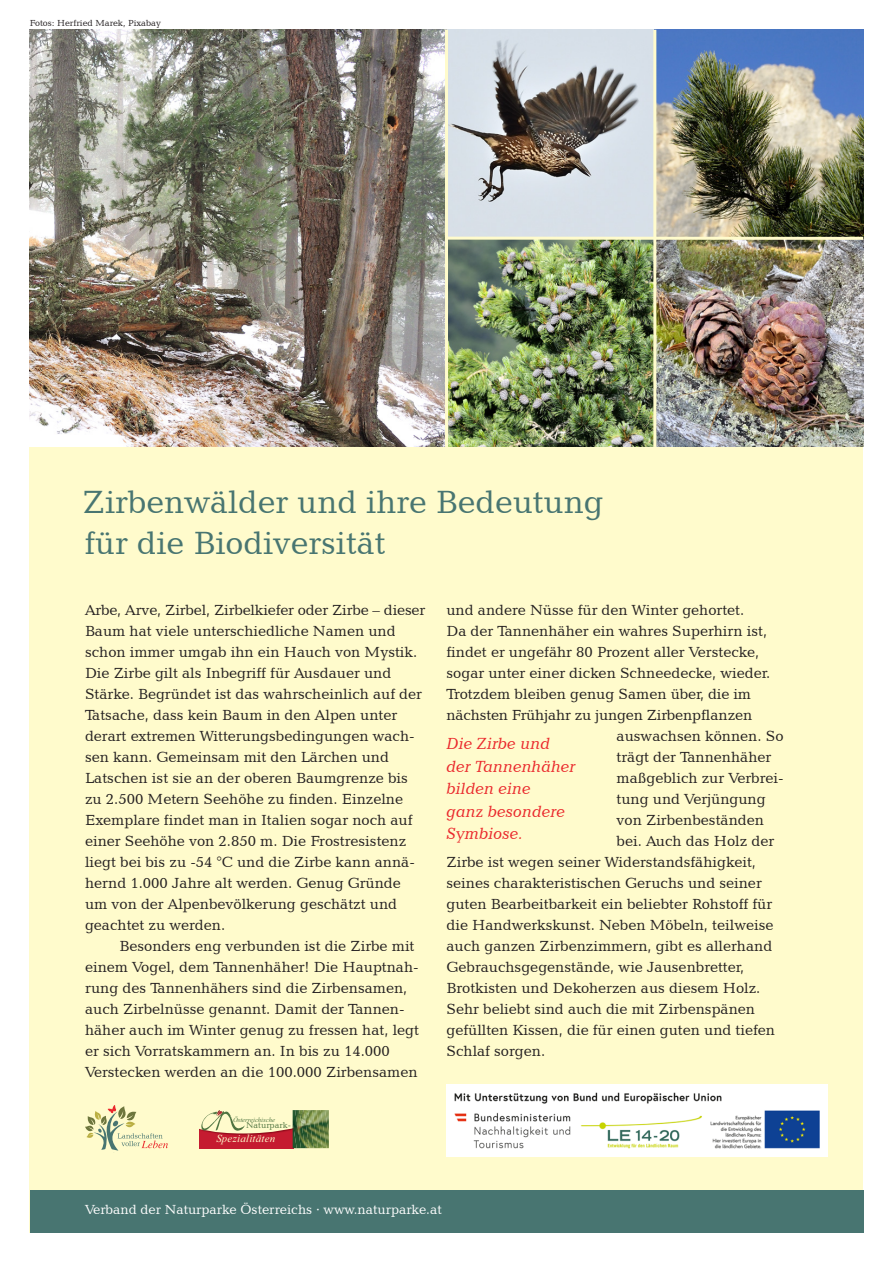
<style>
.page{position:relative;width:893px;height:1263px;background:#fff}
.page>*{position:absolute;margin:0;border:0;box-sizing:border-box;transform-origin:0 0}
.t1{font:33px "Candida BT";color:#487571}
.t2{font:italic 16.5px/22.5px "Candida BT";color:#ea282c}
.t3{font:15px/21px "Candida BT";color:#231f20}
.t4{font:13.5px "Candida BT";color:#fff}
.t5{font:italic 10.8px "Times New Roman";letter-spacing:.025em;color:#fffbcc}
.t6{font:9px "Candida BT";color:#231f20}
.t7{font:8.55px "Candida BT";color:#4f7441}
.t8{font:italic 6.6px "Times New Roman";color:#4f7441}
</style>
<div class="page">
<div style="left:30px;top:30px;width:833px;height:1203px;background:#fffbcc"></div>
<div style="left:30px;top:1191px;width:833px;height:42px;background:#487571"></div>
<img style="left:30px;top:30px;width:833px;height:416px">
<hr style="left:653px;top:30px;width:3px;height:417px;background:#fffbcc">
<hr style="left:445px;top:30px;width:3px;height:417px;background:#fffbcc">
<hr style="left:446px;top:237px;width:417px;height:3px;background:#fffbcc">
<svg style="left:85px;top:1105px;width:83px;height:46px"></svg>
<img style="left:446px;top:1084px;width:381px;height:73px">
<div style="left:199px;top:1125px;width:94px;height:23px;background:#c51b30"></div>
<svg style="left:199px;top:1110px;width:94px;height:25px"></svg>
<img style="left:293px;top:1110px;width:2px;height:38px">
<img style="left:295px;top:1110px;width:4px;height:38px">
<img style="left:299px;top:1110px;width:13px;height:38px">
<img style="left:312px;top:1110px;width:4px;height:38px">
<img style="left:316px;top:1110px;width:13px;height:38px">
<img style="left:325px;top:1110px;width:4px;height:25px">
<p class="t6" style="left:30px;top:17px;width:133px">Fotos: Herfried Marek, Pixabay</p>
<p class="t1" style="left:82px;top:481px;width:523px">Zirbenwälder und ihre Bedeutung</p>
<p class="t1" style="left:84px;top:522px;width:302px">für die Biodiversität</p>
<p class="t3" style="left:85px;top:599px;width:342px">Arbe, Arve, Zirbel, Zirbelkiefer oder Zirbe – dieser Baum hat viele unterschiedliche Namen und schon immer umgab ihn ein Hauch von Mystik.<br>Die Zirbe gilt als Inbegriff für Ausdauer und Stärke. Begründet ist das wahrscheinlich auf der Tatsache, dass kein Baum in den Alpen unter derart extremen Witterungsbedingungen wach&shy;sen kann. Gemeinsam mit den Lärchen und Latschen ist sie an der oberen Baumgrenze bis zu 2.500 Metern Seehöhe zu finden. Einzelne Exemplare findet man in Italien sogar noch auf einer Seehöhe von 2.850 m. Die Frostresistenz liegt bei bis zu -54 °C und die Zirbe kann annä&shy;hernd 1.000 Jahre alt werden. Genug Gründe um von der Alpenbevölkerung geschätzt und geachtet zu werden.</p>
<p class="t3" style="left:85px;top:935px;width:335px;text-indent:34px">Besonders eng verbunden ist die Zirbe mit einem Vogel, dem Tannenhäher! Die Hauptnah&shy;rung des Tannenhähers sind die Zirbensamen, auch Zirbelnüsse genannt. Damit der Tannen&shy;häher auch im Winter genug zu fressen hat, legt er sich Vorratskammern an. In bis zu 14.000<br>Verstecken werden an die 100.000 Zirbensamen</p>
<p class="t8" style="left:233px;top:1115px;width:44px">Österreichische</p>
<p class="t7" style="left:246px;top:1120px;width:46px">Naturpark-</p>
<p class="t5" style="left:216px;top:1131px;width:60px">Spezialitäten</p>
<p class="t3" style="left:446px;top:599px;width:299px">und andere Nüsse für den Winter gehortet.</p>
<p class="t3" style="left:446px;top:620px;width:322px">Da der Tannenhäher ein wahres Superhirn ist,</p>
<p class="t3" style="left:446px;top:641px;width:314px">findet er ungefähr 80 Prozent aller Verstecke,</p>
<p class="t3" style="left:446px;top:662px;width:325px">sogar unter einer dicken Schneedecke, wieder.</p>
<p class="t3" style="left:446px;top:683px;width:306px">Trotzdem bleiben genug Samen über, die im</p>
<p class="t3" style="left:446px;top:704px;width:307px">nächsten Frühjahr zu jungen Zirbenpflanzen</p>
<p class="t3" style="left:617px;top:725px;width:168px">auswachsen können. So</p>
<p class="t3" style="left:617px;top:746px;width:156px">trägt der Tannenhäher</p>
<p class="t3" style="left:617px;top:767px;width:169px">maßgeblich zur Verbrei-</p>
<p class="t3" style="left:617px;top:788px;width:151px">tung und Verjüngung</p>
<p class="t3" style="left:617px;top:809px;width:149px">von Zirbenbeständen</p>
<p class="t3" style="left:617px;top:830px;width:159px">bei. Auch das Holz der</p>
<p class="t3" style="left:446px;top:851px;width:311px">Zirbe ist wegen seiner Widerstandsfähigkeit,</p>
<p class="t3" style="left:446px;top:872px;width:317px">seines charakteristischen Geruchs und seiner</p>
<p class="t3" style="left:446px;top:893px;width:327px">guten Bearbeitbarkeit ein beliebter Rohstoff für</p>
<p class="t3" style="left:446px;top:914px;width:328px">die Handwerkskunst. Neben Möbeln, teilweise</p>
<p class="t3" style="left:446px;top:935px;width:327px">auch ganzen Zirbenzimmern, gibt es allerhand</p>
<p class="t3" style="left:446px;top:956px;width:299px">Gebrauchsgegenstände, wie Jausenbretter,</p>
<p class="t3" style="left:446px;top:977px;width:315px">Brotkisten und Dekoherzen aus diesem Holz.</p>
<p class="t3" style="left:446px;top:998px;width:310px">Sehr beliebt sind auch die mit Zirbenspänen</p>
<p class="t3" style="left:446px;top:1019px;width:330px">gefüllten Kissen, die für einen guten und tiefen</p>
<p class="t3" style="left:446px;top:1040px;width:100px">Schlaf sorgen.</p>
<p class="t2" style="left:446px;top:732px;width:105px">Die Zirbe und</p>
<p class="t2" style="left:446px;top:754px;width:131px">der Tannenhäher bilden eine</p>
<p class="t2" style="left:446px;top:799px;width:120px">ganz besondere<br>Symbiose.</p>
<p class="t4" style="left:85px;top:1201px;width:358px">Verband der Naturparke Österreichs · www.naturparke.at</p>
</div>
